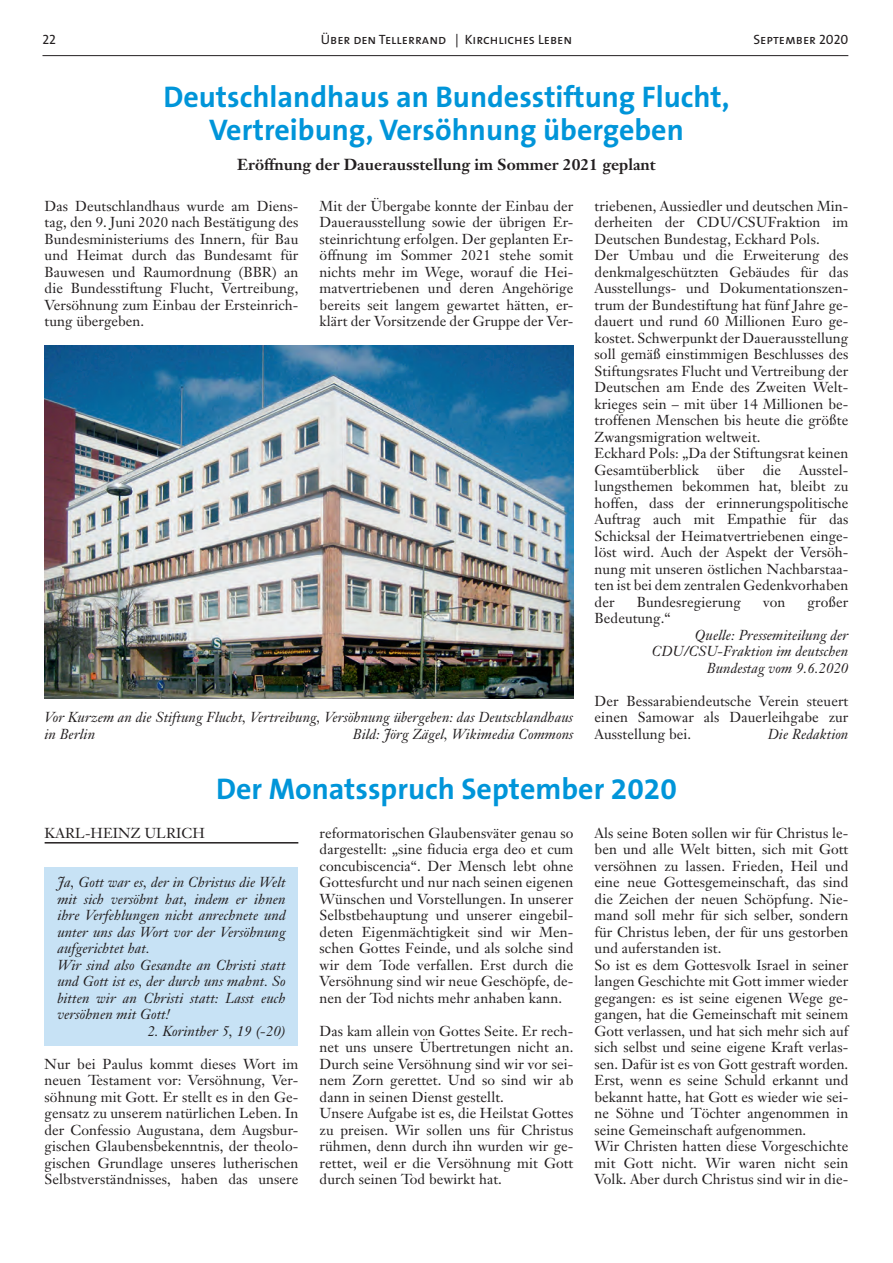
<style>
.page{position:relative;width:893px;height:1263px;background:#fff}
.page>*{position:absolute;margin:0;border:0;box-sizing:border-box;transform-origin:0 0}
.t1{font:700 30px/33px "The Sans B7";color:#0095d9;text-align:center}
.t2{font:700 15.75px "Janson Text";color:#231f20}
.t3{font:14.25px/16.5px "Janson Text";letter-spacing:.005em;color:#231f20;text-align:justify}
.t4{font:italic 14.25px/16.5px "Janson Text";letter-spacing:.005em;color:#231f20}
.t5{font:13.5px "The Sans Caps";color:#231f20}
</style>
<div class="page">
<hr style="left:42px;top:55px;width:806px;height:1px;background:#231f20">
<img style="left:45px;top:346px;width:528px;height:353px">
<div style="left:45px;top:867px;width:253px;height:178px;background:#c7e2f5"></div>
<hr style="left:45px;top:842px;width:253px;height:1px;background:#231f20">
<p class="t5" style="left:42px;top:28px;width:15px">22</p>
<p class="t5" style="left:321px;top:28px;width:253px">Über den Tellerrand | Kirchliches Leben</p>
<p class="t5" style="left:753px;top:28px;width:96px">September 2020</p>
<h1 class="t1" style="left:163px;top:82px;width:568px">Deutschlandhaus an Bundesstiftung Flucht,<br>Vertreibung, Versöhnung übergeben</h1>
<p class="t2" style="left:237px;top:155px;width:420px">Eröffnung der Dauerausstellung im Sommer 2021 geplant</p>
<p class="t3" style="left:45px;top:197px;width:255px">Das Deutschlandhaus wurde am Diens&shy;tag, den 9. Juni 2020 nach Bestätigung des Bundesministeriums des Innern, für Bau und Heimat durch das Bundesamt für Bauwesen und Raumordnung (BBR) an die Bundesstiftung Flucht, Vertreibung, Versöhnung zum Einbau der Ersteinrich&shy;tung übergeben.</p>
<p class="t3" style="left:320px;top:197px;width:255px">Mit der Übergabe konnte der Einbau der Dauerausstellung sowie der übrigen Er&shy;steinrichtung erfolgen. Der geplanten Er&shy;öffnung im Sommer 2021 stehe somit nichts mehr im Wege, worauf die Hei&shy;matvertriebenen und deren Angehörige bereits seit langem gewartet hätten, er&shy;klärt der Vorsitzende der Gruppe der Ver-</p>
<p class="t3" style="left:595px;top:197px;width:255px;text-align:left">triebenen, Aussiedler und deutschen Min&shy;derheiten der CDU/CSUFraktion im Deutschen Bundestag, Eckhard Pols.<br>Der Umbau und die Erweiterung des denkmalgeschützten Gebäudes für das Ausstellungs- und Dokumentationszen&shy;trum der Bundestiftung hat fünf Jahre ge&shy;dauert und rund 60 Millionen Euro ge&shy;kostet. Schwerpunkt der Dauerausstellung soll gemäß einstimmigen Beschlusses des Stiftungsrates Flucht und Vertreibung der Deutschen am Ende des Zweiten Welt&shy;krieges sein – mit über 14 Millionen be&shy;troffenen Menschen bis heute die größte Zwangsmigration weltweit.<br>Eckhard Pols: „Da der Stiftungsrat keinen Gesamtüberblick</p>
<p class="t3" style="left:595px;top:461px;width:255px;text-indent:205px">Ausstel&shy;lungsthemen bekommen hat, bleibt zu hoffen, dass der erinnerungspolitische Auftrag auch mit Empathie für das Schicksal der Heimatvertriebenen einge&shy;löst wird. Auch der Aspekt der Versöh&shy;nung mit unseren östlichen Nachbarstaa&shy;ten ist bei dem zentralen Gedenkvorhaben der</p>
<p class="t3" style="left:717px;top:461px;width:29px">über</p>
<p class="t3" style="left:763px;top:461px;width:20px">die</p>
<p class="t3" style="left:637px;top:593px;width:105px">Bundesregierung</p>
<p class="t3" style="left:763px;top:593px;width:24px">von</p>
<p class="t3" style="left:807px;top:593px;width:42px">großer</p>
<p class="t3" style="left:595px;top:610px;width:78px">Bedeutung.“</p>
<p class="t4" style="left:652px;top:627px;width:198px;text-align:right">Quelle: Pressemiteilung der<br>CDU/CSU-Fraktion im deutschen<br>Bundestag vom 9.6.2020</p>
<p class="t3" style="left:595px;top:692px;width:255px">Der Bessarabiendeutsche Verein steuert einen Samowar als Dauerleihgabe zur Ausstellung bei.</p>
<p class="t4" style="left:45px;top:709px;width:530px">Vor Kurzem an die Stiftung Flucht, Vertreibung, Versöhnung übergeben: das Deutschlandhaus in Berlin</p>
<p class="t4" style="left:353px;top:725px;width:222px">Bild: Jörg Zägel, Wikimedia Commons</p>
<h1 class="t1" style="left:216px;top:773px;width:462px">Der Monatsspruch September 2020</h1>
<p class="t3" style="left:320px;top:824px;width:255px">reformatorischen Glaubensväter genau so dargestellt: „sine fiducia erga deo et cum concubiscencia“. Der Mensch lebt ohne Gottesfurcht und nur nach seinen eigenen Wünschen und Vorstellungen. In unserer Selbstbehauptung und unserer eingebil&shy;deten Eigenmächtigkeit sind wir Men&shy;schen Gottes Feinde, und als solche sind wir dem Tode verfallen. Erst durch die Versöhnung sind wir neue Geschöpfe, de&shy;nen der Tod nichts mehr anhaben kann.</p>
<p class="t3" style="left:320px;top:1022px;width:255px;text-align:left">Das kam allein von Gottes Seite. Er rech&shy;net uns unsere Übertretungen nicht an.<br>Durch seine Versöhnung sind wir vor sei&shy;nem Zorn gerettet. Und so sind wir ab dann in seinen Dienst gestellt.<br>Unsere Aufgabe ist es, die Heilstat Gottes zu preisen. Wir sollen uns für Christus rühmen, denn durch ihn wurden wir ge&shy;rettet, weil er die Versöhnung mit Gott durch seinen Tod bewirkt hat.</p>
<p class="t4" style="left:768px;top:726px;width:82px">Die Redaktion</p>
<p class="t3" style="left:45px;top:824px;width:22px">Karl</p>
<p class="t3" style="left:85px;top:824px;width:29px">-Heinz</p>
<p class="t3" style="left:144px;top:824px;width:23px">Ulrich</p>
<p class="t4" style="left:57px;top:874px;width:230px">Ja, Gott war es, der in Christus die Welt mit sich versöhnt hat, indem er ihnen ihre Verfehlungen nicht anrechnete und unter uns das Wort vor der Versöhnung aufgerichtet hat.<br>Wir sind also Gesandte an Christi statt und Gott ist es, der durch uns mahnt. So bitten wir an Christi statt: Lasst euch versöhnen mit Gott!</p>
<p class="t4" style="left:147px;top:1023px;width:140px">2. Korinther 5, 19 (-20)</p>
<p class="t3" style="left:45px;top:1055px;width:255px">Nur bei Paulus kommt dieses Wort im neuen Testament vor: Versöhnung, Ver&shy;söhnung mit Gott. Er stellt es in den Ge&shy;gensatz zu unserem natürlichen Leben. In der Confessio Augustana, dem Augsbur&shy;gischen Glaubensbekenntnis, der theolo&shy;gischen Grundlage unseres lutherischen Selbstverständnisses, haben das unsere</p>
<p class="t3" style="left:595px;top:824px;width:255px;text-align:left">Als seine Boten sollen wir für Christus le&shy;ben und alle Welt bitten, sich mit Gott versöhnen zu lassen. Frieden, Heil und eine neue Gottesgemeinschaft, das sind die Zeichen der neuen Schöpfung. Nie&shy;mand soll mehr für sich selber, sondern für Christus leben, der für uns gestorben und auferstanden ist.<br>So ist es dem Gottesvolk Israel in seiner langen Geschichte mit Gott immer wieder gegangen: es ist seine eigenen Wege ge&shy;gangen, hat die Gemeinschaft mit seinem Gott verlassen, und hat sich mehr sich auf sich selbst und seine eigene Kraft verlas&shy;sen. Dafür ist es von Gott gestraft worden.<br>Erst, wenn es seine Schuld erkannt und bekannt hatte, hat Gott es wieder wie sei&shy;ne Söhne und Töchter angenommen in seine Gemeinschaft aufgenommen.<br>Wir Christen hatten diese Vorgeschichte mit Gott nicht. Wir waren nicht sein Volk. Aber durch Christus sind wir in die-</p>
</div>
